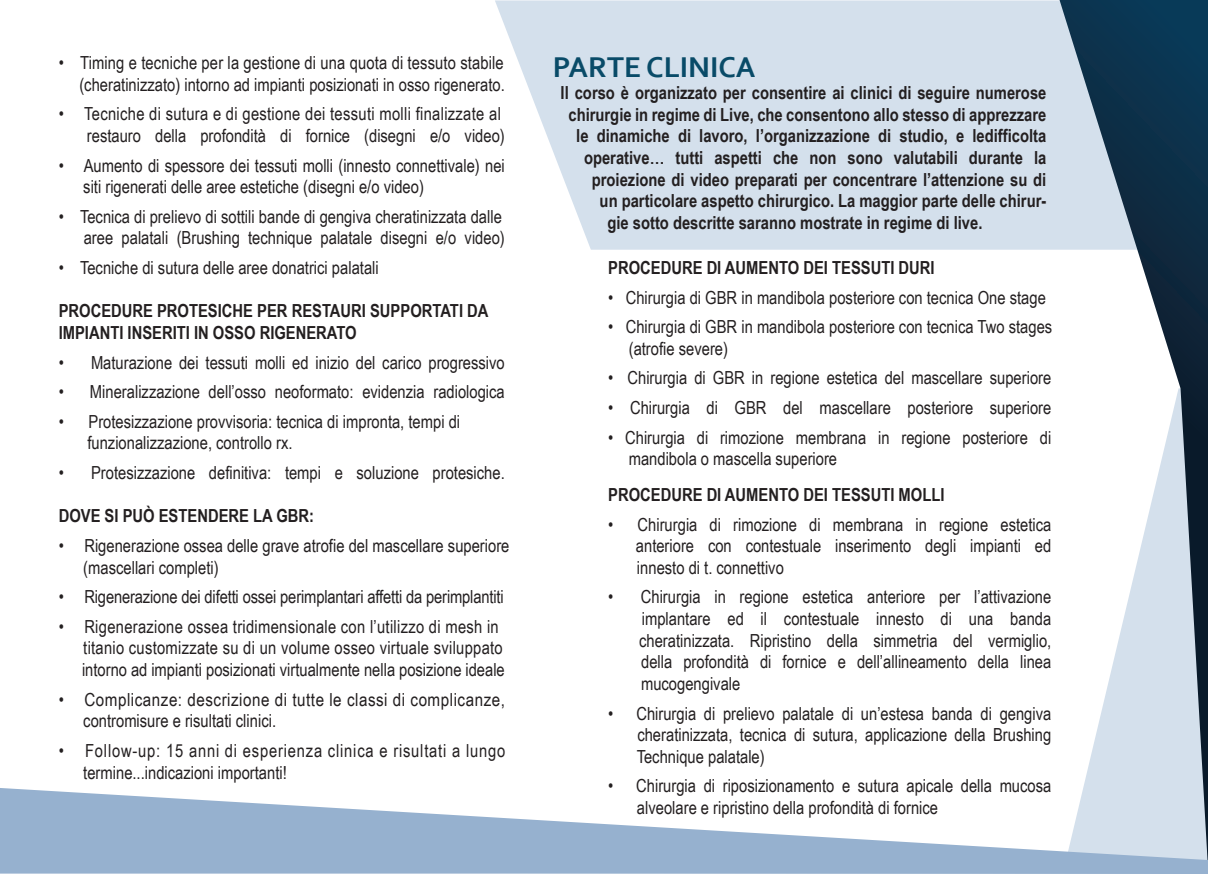
<style>
.page{position:relative;width:1208px;height:874px;background:#fff}
.page>*{position:absolute;margin:0;border:0;box-sizing:border-box;transform-origin:0 0}
.t1{font:700 30px "Corbel";color:#094b68}
.t2{font:18px/21.6px "Arial Narrow";color:#231f20}
.t3{font:700 18px/21.6px "Arial Narrow";color:#231f20}
.t4{font:18px/21.6px "Arial Narrow";letter-spacing:.045em;color:#231f20}
.t5{font:18px/21.6px "Arial Narrow";letter-spacing:.03em;color:#231f20}
</style>
<div class="page">
<svg style="left:495px;top:0;width:564px;height:249px;background:#d7e2ed"></svg>
<svg style="left:1059px;top:0;width:149px;height:787px"></svg>
<svg style="left:0;top:787px;width:1208px;height:86px;fill:#96b1cf"></svg>
<p class="t2" style="left:59px;top:51px;width:447px;text-align:right">• Timing e tecniche per la gestione di una quota di tessuto stabile (cheratinizzato) intorno ad impianti posizionati in osso rigenerato.</p>
<p class="t2" style="left:59px;top:102px;width:447px;text-align:right">• Tecniche di sutura e di gestione dei tessuti molli finalizzate al restauro della profondità di fornice (disegni e/o video)</p>
<p class="t2" style="left:83px;top:154px;width:423px;text-indent:-25px">• Aumento di spessore dei tessuti molli (innesto connettivale) nei siti rigenerati delle aree estetiche (disegni e/o video)</p>
<p class="t2" style="left:59px;top:205px;width:447px;text-align:right">• Tecnica di prelievo di sottili bande di gengiva cheratinizzata dalle aree palatali (Brushing technique palatale disegni e/o video)</p>
<p class="t2" style="left:59px;top:256px;width:321px">• Tecniche di sutura delle aree donatrici palatali</p>
<p class="t3" style="left:59px;top:299px;width:431px">PROCEDURE PROTESICHE PER RESTAURI SUPPORTATI DA<br>IMPIANTI INSERITI IN OSSO RIGENERATO</p>
<p class="t2" style="left:59px;top:350px;width:447px">• Maturazione dei tessuti molli ed inizio del carico progressivo</p>
<p class="t2" style="left:59px;top:380px;width:447px">• Mineralizzazione dell’osso neoformato: evidenzia radiologica</p>
<p class="t2" style="left:87px;top:410px;width:374px;text-indent:-29px">• Protesizzazione provvisoria: tecnica di impronta, tempi di funzionalizzazione, controllo rx.</p>
<p class="t2" style="left:59px;top:461px;width:447px">• Protesizzazione definitiva: tempi e soluzione protesiche.</p>
<p class="t3" style="left:59px;top:504px;width:257px">DOVE SI PUÒ ESTENDERE LA GBR:</p>
<p class="t2" style="left:83px;top:534px;width:428px;text-indent:-25px">• Rigenerazione ossea delle grave atrofie del mascellare superiore (mascellari completi)</p>
<p class="t2" style="left:59px;top:585px;width:446px">• Rigenerazione dei difetti ossei perimplantari affetti da perimplantiti</p>
<p class="t2" style="left:82px;top:614px;width:424px;text-indent:-23px">• Rigenerazione ossea tridimensionale con l’utilizzo di mesh in titanio customizzate su di un volume osseo virtuale sviluppato intorno ad impianti posizionati virtualmente nella posizione ideale</p>
<p class="t5" style="left:83px;top:687px;width:423px;text-indent:-25px">• Complicanze: descrizione di tutte le classi di complicanze, contromisure e risultati clinici.</p>
<p class="t4" style="left:83px;top:738px;width:423px;text-indent:-25px">• Follow-up: 15 anni di esperienza clinica e risultati a lungo termine...indicazioni importanti!</p>
<h1 class="t1" style="left:553px;top:49px;width:204px">PARTE CLINICA</h1>
<p class="t3" style="left:560px;top:81px;width:487px">Il corso è organizzato per consentire ai clinici di seguire numerose</p>
<p class="t3" style="left:568px;top:103px;width:479px">chirurgie in regime di Live, che consentono allo stesso di apprezzare</p>
<p class="t3" style="left:576px;top:124px;width:471px">le dinamiche di lavoro, l’organizzazione di studio, e ledifficolta</p>
<p class="t3" style="left:584px;top:146px;width:464px">operative… tutti aspetti che non sono valutabili durante la</p>
<p class="t3" style="left:592px;top:167px;width:456px">proiezione di video preparati per concentrare l’attenzione su di</p>
<p class="t3" style="left:599px;top:189px;width:448px">un particolare aspetto chirurgico. La maggior parte delle chirur-</p>
<p class="t3" style="left:607px;top:211px;width:376px">gie sotto descritte saranno mostrate in regime di live.</p>
<p class="t3" style="left:608px;top:256px;width:328px">PROCEDURE DI AUMENTO DEI TESSUTI DURI</p>
<p class="t2" style="left:608px;top:285px;width:439px">• Chirurgia di GBR in mandibola posteriore con tecnica One stage</p>
<p class="t2" style="left:629px;top:315px;width:425px;text-indent:-21px">• Chirurgia di GBR in mandibola posteriore con tecnica Two stages (atrofie severe)</p>
<p class="t2" style="left:608px;top:366px;width:444px">• Chirurgia di GBR in regione estetica del mascellare superiore</p>
<p class="t2" style="left:608px;top:396px;width:444px">• Chirurgia di GBR del mascellare posteriore superiore</p>
<p class="t2" style="left:629px;top:425px;width:424px;text-indent:-21px">• Chirurgia di rimozione membrana in regione posteriore di mandibola o mascella superiore</p>
<p class="t3" style="left:608px;top:482px;width:338px">PROCEDURE DI AUMENTO DEI TESSUTI MOLLI</p>
<p class="t2" style="left:636px;top:512px;width:417px;text-align:justify;text-indent:-28px">• Chirurgia di rimozione di membrana in regione estetica anteriore con contestuale inserimento degli impianti ed innesto di t. connettivo</p>
<p class="t2" style="left:639px;top:585px;width:414px;text-align:justify;text-indent:-31px">• Chirurgia in regione estetica anteriore per l’attivazione implantare ed il contestuale innesto di una banda cheratinizzata. Ripristino della simmetria del vermiglio, della profondità di fornice e dell’allineamento della linea mucogengivale</p>
<p class="t2" style="left:636px;top:701px;width:416px;text-align:justify;text-indent:-28px">• Chirurgia di prelievo palatale di un’estesa banda di gengiva cheratinizzata, tecnica di sutura, applicazione della Brushing Technique palatale)</p>
<p class="t2" style="left:637px;top:774px;width:416px;text-indent:-29px">• Chirurgia di riposizionamento e sutura apicale della mucosa alveolare e ripristino della profondità di fornice</p>
</div>
